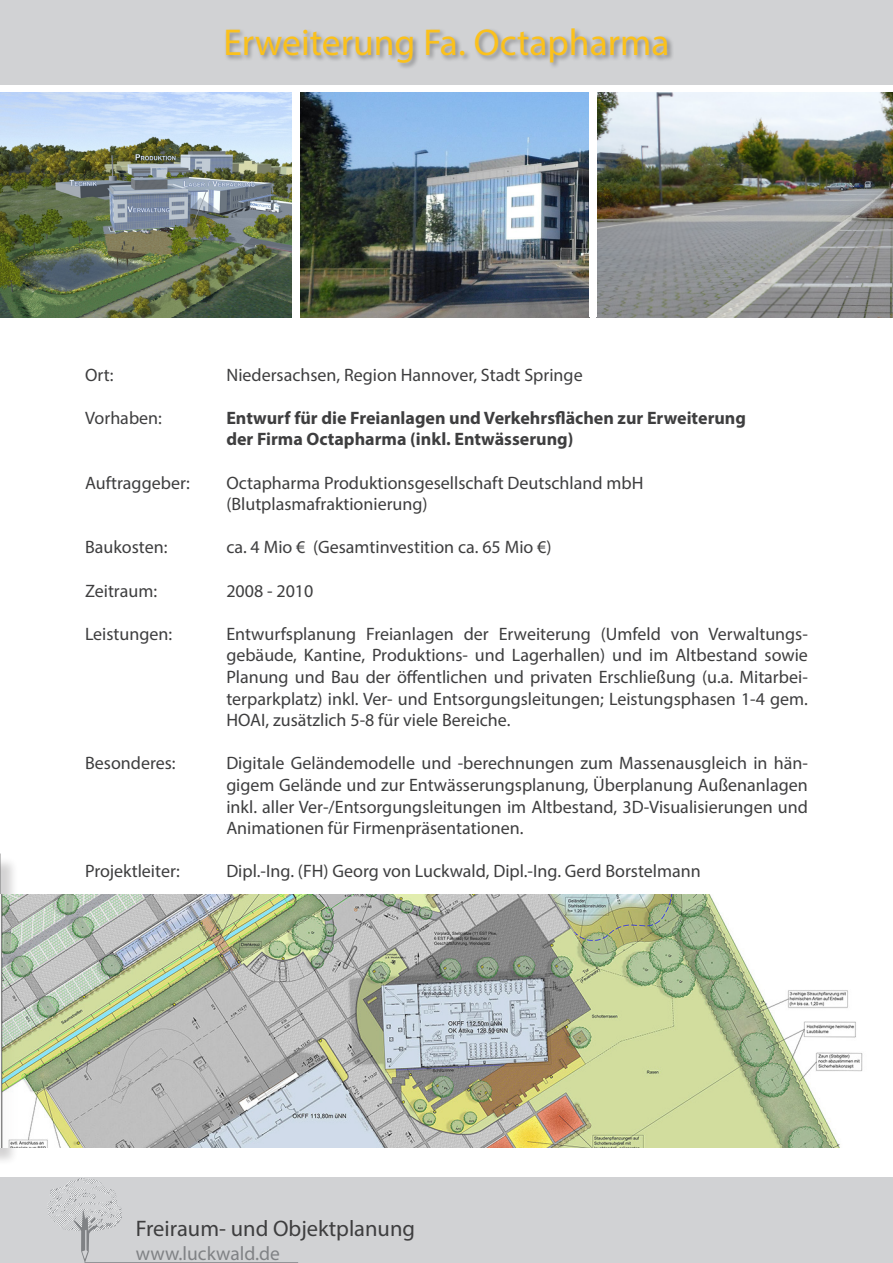
<style>
.page{position:relative;width:893px;height:1263px;background:#fff}
.page>*{position:absolute;margin:0;border:0;box-sizing:border-box;transform-origin:0 0}
.FREI_Brosch_Überschr{font:37.5px "Myriad Pro";color:#fbc11c}
.t1{font:22.5px "Myriad Pro";color:#3e3e3f}
.t2{font:19.5px "Myriad Pro";color:#808285}
.Ref_Fließtext{font:18px/21.6px "Myriad Pro";color:#3e3e3f;text-align:justify}
.Ref_Fließtext-2{font:700 18px "Myriad Pro";color:#3e3e3f}
</style>
<div class="page">
<div style="left:0;top:1178px;width:893px;height:85px;background:#d1d2d4"></div>
<div style="left:0;top:0;width:893px;height:85px;background:#d1d2d4"></div>
<hr style="left:85px;top:1262px;width:213px;height:1px;background:#808285">
<svg style="left:48px;top:1178px;width:74px;height:85px"></svg>
<div style="left:0;top:856px;width:19px;height:309px;background:#231f20;opacity:.2"></div>
<svg style="left:0;top:854px;width:1px;height:40px"></svg>
<img style="left:0;top:93px;width:292px;height:225px">
<img style="left:300px;top:93px;width:289px;height:225px">
<img style="left:597px;top:93px;width:296px;height:225px">
<img style="left:0;top:894px;width:863px;height:253px">
<div style="left:224px;top:27px;width:451px;height:43px;background:#3e3e3f;opacity:.5"></div>
<p class="FREI_Brosch_Überschr" style="left:223px;top:19px;width:448px">Erweiterung Fa. Octapharma</p>
<p class="Ref_Fließtext" style="left:85px;top:363px;width:30px">Ort:</p>
<p class="Ref_Fließtext" style="left:85px;top:407px;width:78px">Vorhaben:</p>
<p class="Ref_Fließtext" style="left:85px;top:471px;width:106px">Auftraggeber:</p>
<p class="Ref_Fließtext" style="left:85px;top:536px;width:84px">Baukosten:</p>
<p class="Ref_Fließtext" style="left:85px;top:579px;width:74px">Zeitraum:</p>
<p class="Ref_Fließtext" style="left:85px;top:623px;width:89px">Leistungen:</p>
<p class="Ref_Fließtext" style="left:85px;top:752px;width:92px">Besonderes:</p>
<p class="Ref_Fließtext" style="left:85px;top:860px;width:96px">Projektleiter:</p>
<p class="Ref_Fließtext" style="left:226px;top:363px;width:358px">Niedersachsen, Region Hannover, Stadt Springe</p>
<p class="Ref_Fließtext-2" style="left:226px;top:406px;width:521px">Entwurf für die Freianlagen und Verkehrsflächen zur Erweiterung</p>
<p class="Ref_Fließtext-2" style="left:226px;top:428px;width:349px">der Firma Octapharma (inkl. Entwässerung)</p>
<p class="Ref_Fließtext" style="left:226px;top:471px;width:419px">Octapharma Produktionsgesellschaft Deutschland mbH</p>
<p class="Ref_Fließtext" style="left:226px;top:493px;width:203px">(Blutplasmafraktionierung)</p>
<p class="Ref_Fließtext" style="left:226px;top:536px;width:327px">ca. 4 Mio € (Gesamtinvestition ca. 65 Mio €)</p>
<p class="Ref_Fließtext" style="left:226px;top:579px;width:89px">2008 - 2010</p>
<p class="Ref_Fließtext" style="left:226px;top:623px;width:583px">Entwurfsplanung Freianlagen der Erweiterung (Umfeld von Verwaltungs&shy;gebäude, Kantine, Produktions- und Lagerhallen) und im Altbestand sowie Planung und Bau der öffentlichen und privaten Erschließung (u.a. Mitarbei&shy;terparkplatz) inkl. Ver- und Entsorgungsleitungen; Leistungsphasen 1-4 gem.<br>HOAI, zusätzlich 5-8 für viele Bereiche.</p>
<p class="Ref_Fließtext" style="left:226px;top:752px;width:583px">Digitale Geländemodelle und -berechnungen zum Massenausgleich in hän&shy;gigem Gelände und zur Entwässerungsplanung, Überplanung Außenanlagen inkl. aller Ver-/Entsorgungsleitungen im Altbestand, 3D-Visualisierungen und Animationen für Firmenpräsentationen.</p>
<p class="Ref_Fließtext" style="left:226px;top:860px;width:476px">Dipl.-Ing. (FH) Georg von Luckwald, Dipl.-Ing. Gerd Borstelmann</p>
<p class="t1" style="left:136px;top:1215px;width:281px">Freiraum- und Objektplanung</p>
<p class="t2" style="left:136px;top:1241px;width:146px">www.luckwald.de</p>
</div>
